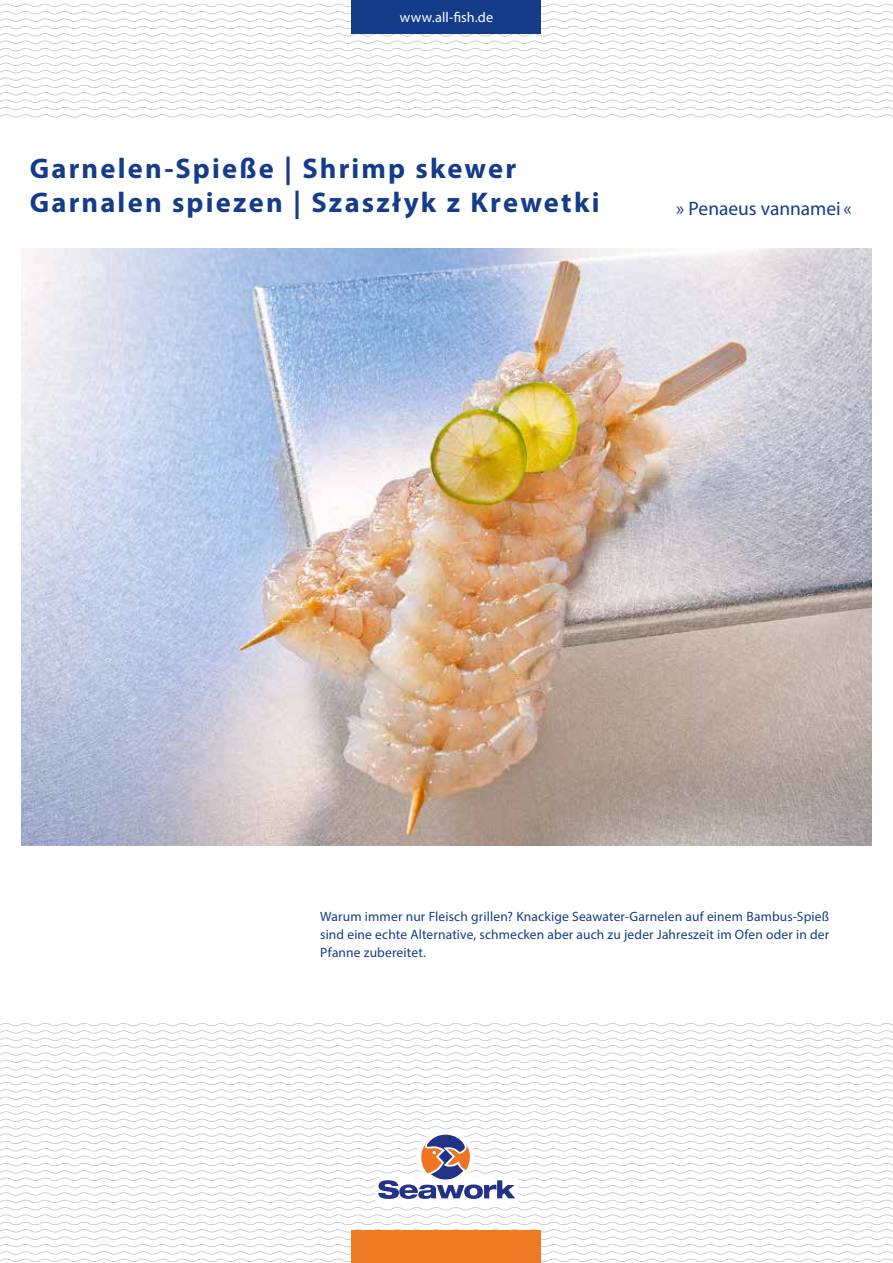
<style>
.page{position:relative;width:893px;height:1263px;background:#fff}
.page>*{position:absolute;margin:0;border:0;box-sizing:border-box;transform-origin:0 0}
.t1{font:700 28.5px/34.5px "Myriad Pro";letter-spacing:.075em;color:#143c8a}
.t2{font:19.5px "Myriad Pro";letter-spacing:-.005em;color:#143c8a}
.t3{font:14.25px "Myriad Pro";letter-spacing:.005em;color:#fff}
.t4{font:13.5px/18px "Myriad Pro";letter-spacing:.015em;color:#143c8a;text-align:justify}
</style>
<div class="page">
<svg style="left:0;top:4px;width:893px;height:113px"></svg>
<div style="left:352px;top:0;width:189px;height:34px;background:#143c8a"></div>
<div style="left:352px;top:1230px;width:189px;height:33px;background:#ee7a24"></div>
<svg style="left:0;top:1023px;width:893px;height:239px"></svg>
<img style="left:21px;top:249px;width:851px;height:596px">
<p class="t3" style="left:400px;top:8px;width:95px">www.all-fish.de</p>
<h1 class="t1" style="left:30px;top:151px;width:571px">Garnelen-Spieße | Shrimp skewer<br>Garnalen spiezen | Szaszłyk z Krewetki</h1>
<h2 class="t2" style="left:676px;top:196px;width:177px">» Penaeus vannamei «</h2>
<p class="t4" style="left:320px;top:907px;width:510px">Warum immer nur Fleisch grillen? Knackige Seawater-Garnelen auf einem Bambus-Spieß sind eine echte Alternative, schmecken aber auch zu jeder Jahreszeit im Ofen oder in der Pfanne zubereitet.</p>
</div>
